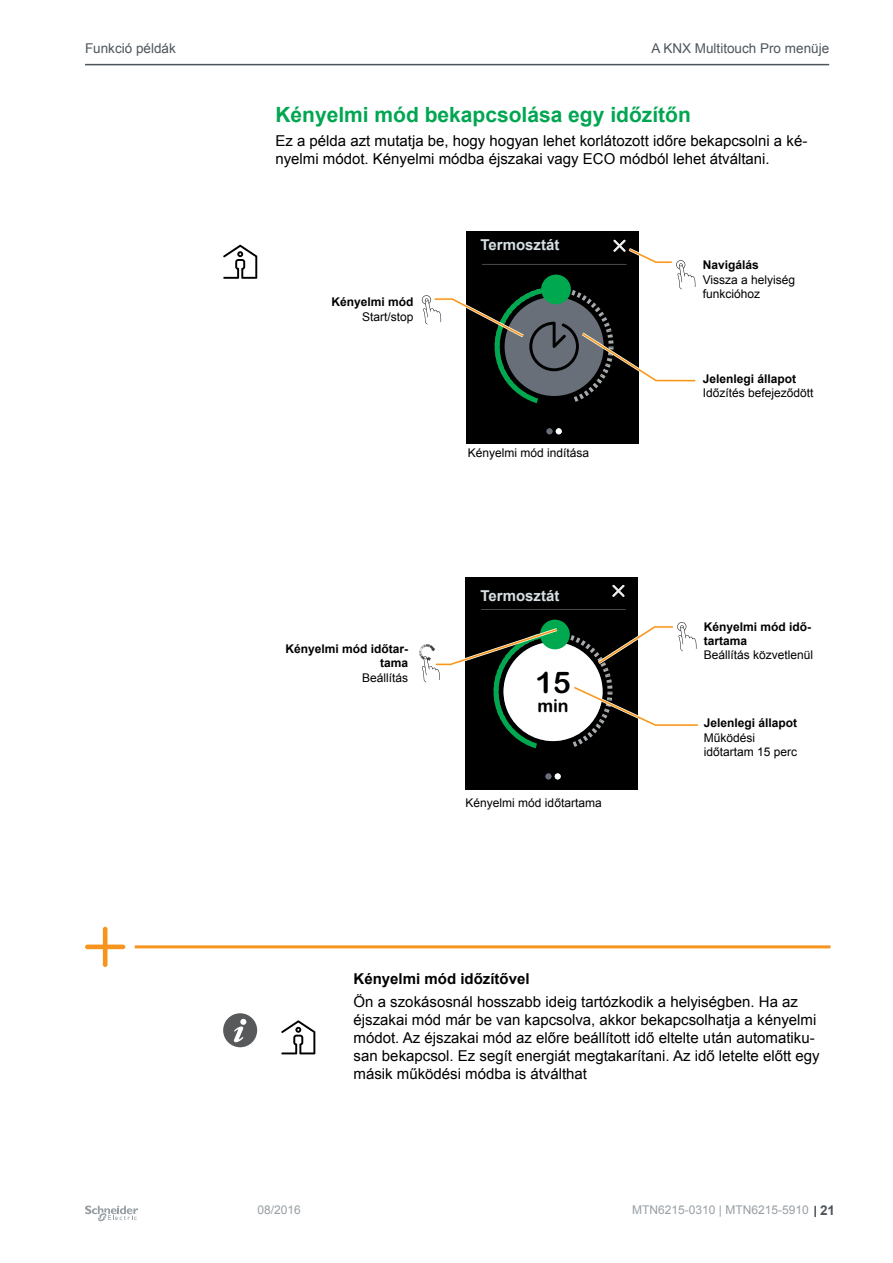
<style>
.page{position:relative;width:893px;height:1263px;background:#fff}
.page>*{position:absolute;margin:0;border:0;box-sizing:border-box;transform-origin:0 0}
.t1{font:29.7px "Arial Rounded MT Bold";color:#000}
.t2{font:700 21px "Arial";color:#00a651}
.t3{font:17.85px "Arial Rounded MT Bold";color:#000}
.t4{font:15px/18px "Arial";color:#000}
.t5{font:700 15px "Arial";color:#000}
.t6{font:700 15px "Arial";color:#d6dfe3}
.t7{font:13.5px "Arial";color:#4d555b}
.t8{font:12px/14.4px "Arial";color:#000}
.t9{font:700 12px/14.4px "Arial";color:#000}
.t10{font:12px "Arial";color:#979fa4}
.s1{font-weight:700;font-size:13.5px;color:#4d555b}
</style>
<div class="page">
<svg style="left:85px;top:1205px;width:53px;height:17px"></svg>
<hr style="left:85px;top:64px;width:744px;height:1px;background:#4d555b">
<svg style="left:814px;top:1206px;width:2px;height:10px"></svg>
<div style="left:466px;top:577px;width:172px;height:212px;background:#000"></div>
<hr style="left:481px;top:609px;width:145px;height:1px;background:#4a4c4f">
<div style="left:540px;top:620px;width:30px;height:29px;background:#00a94f;border-radius:50%"></div>
<svg style="left:545px;top:773px;width:16px;height:6px"></svg>
<svg style="left:612px;top:585px;width:12px;height:12px"></svg>
<div style="left:467px;top:232px;width:172px;height:212px;background:#000"></div>
<svg style="left:546px;top:428px;width:16px;height:6px"></svg>
<svg style="left:223px;top:245px;width:34px;height:34px"></svg>
<svg style="left:281px;top:1020px;width:34px;height:34px"></svg>
<svg style="left:223px;top:1013px;width:34px;height:34px"></svg>
<svg style="left:419px;top:622px;width:279px;height:134px"></svg>
<svg style="left:422px;top:240px;width:274px;height:171px"></svg>
<hr style="left:135px;top:945px;width:695px;height:3px;background:#f7941e">
<svg style="left:85px;top:927px;width:40px;height:40px"></svg>
<p class="t7" style="left:85px;top:40px;width:92px">Funkció példák</p>
<p class="t7" style="left:651px;top:40px;width:179px">A KNX Multitouch Pro menüje</p>
<h2 class="t2" style="left:275px;top:100px;width:417px">Kényelmi mód bekapcsolása egy időzítőn</h2>
<p class="t4" style="left:275px;top:132px;width:533px">Ez a példa azt mutatja be, hogy hogyan lehet korlátozott időre bekapcsolni a ké&shy;nyelmi módot. Kényelmi módba éjszakai vagy ECO módból lehet átváltani.</p>
<p class="t9" style="left:331px;top:295px;width:84px">Kényelmi mód</p>
<p class="t8" style="left:362px;top:309px;width:53px">Start/stop</p>
<p class="t9" style="left:286px;top:642px;width:124px;text-align:right">Kényelmi mód időtar&shy;tama</p>
<p class="t8" style="left:362px;top:670px;width:48px">Beállítás</p>
<p class="t6" style="left:480px;top:235px;width:80px">Termosztát</p>
<p class="t8" style="left:468px;top:446px;width:123px">Kényelmi mód indítása</p>
<p class="t6" style="left:480px;top:585px;width:80px">Termosztát</p>
<h1 class="t1" style="left:535px;top:665px;width:37px">15</h1>
<p class="t3" style="left:537px;top:695px;width:33px">min</p>
<p class="t8" style="left:466px;top:795px;width:138px">Kényelmi mód időtartama</p>
<p class="t9" style="left:703px;top:258px;width:58px">Navigálás</p>
<p class="t8" style="left:703px;top:272px;width:94px">Vissza a helyiség funkcióhoz</p>
<p class="t9" style="left:703px;top:371px;width:95px">Jelenlegi állapot</p>
<p class="t8" style="left:703px;top:386px;width:112px">Időzítés befejeződött</p>
<p class="t9" style="left:704px;top:620px;width:109px">Kényelmi mód idő&shy;tartama</p>
<p class="t8" style="left:704px;top:648px;width:111px">Beállítás közvetlenül</p>
<p class="t9" style="left:704px;top:716px;width:95px">Jelenlegi állapot</p>
<p class="t8" style="left:704px;top:730px;width:95px">Működési időtartam 15 perc</p>
<p class="t5" style="left:354px;top:969px;width:177px">Kényelmi mód időzítővel</p>
<p class="t4" style="left:354px;top:993px;width:468px">Ön a szokásosnál hosszabb ideig tartózkodik a helyiségben. Ha az éjszakai mód már be van kapcsolva, akkor bekapcsolhatja a kényelmi módot. Az éjszakai mód az előre beállított idő eltelte után automatiku&shy;san bekapcsol. Ez segít energiát megtakarítani. Az idő letelte előtt egy másik működési módba is átválthat</p>
<p class="t10" style="left:258px;top:1202px;width:45px">08/2016</p>
<p class="t10" style="left:632px;top:1202px;width:204px">MTN6215-0310 | MTN6215-5910 <span class="s1">21</span></p>
</div>
